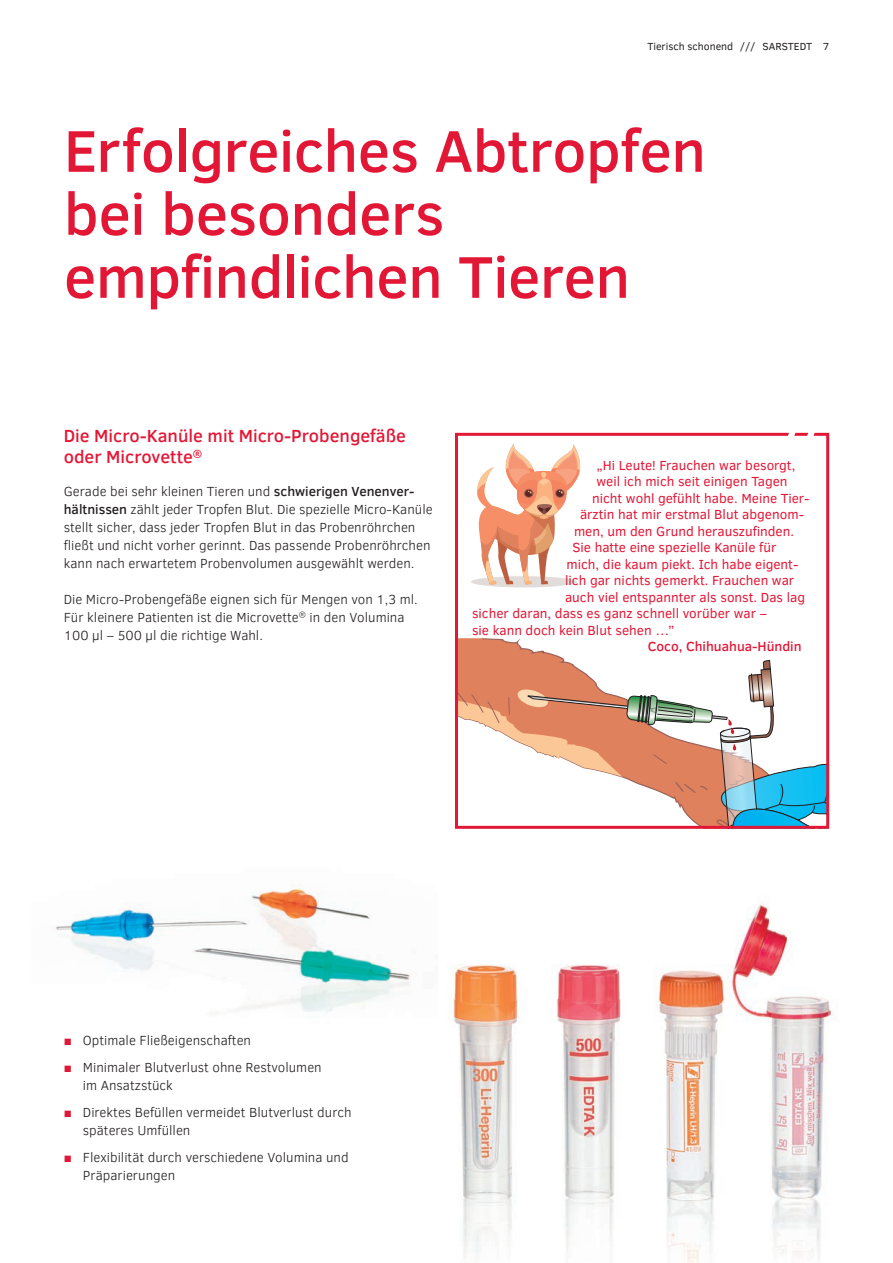
<style>
.page{position:relative;width:893px;height:1263px;background:#fff}
.page>*{position:absolute;margin:0;border:0;box-sizing:border-box;transform-origin:0 0}
.t1{font:500 60px/63px "Clear Sans";letter-spacing:-.01em;color:#e21736}
.t2{font:500 18px/21px "Clear Sans";color:#e21736}
.t3{font:300 13.5px/18px "Clear Sans";color:#231f20}
.t4{font:13.5px "Clear Sans";color:#e21736}
.t5{font:500 13.5px "Clear Sans";color:#e21736}
.t6{font:10.5px "Clear Sans";color:#231f20}
.s1{font-weight:500}
.s2{font-weight:400;color:#e21736}
</style>
<div class="page">
<img style="left:453px;top:903px;width:386px;height:360px">
<img style="left:54px;top:887px;width:356px;height:125px">
<svg style="left:455px;top:433px;width:374px;height:396px"></svg>
<svg style="left:471px;top:576px;width:106px;height:11px"></svg>
<svg style="left:474px;top:443px;width:111px;height:141px"></svg>
<p class="t6" style="left:648px;top:39px;width:183px">Tierisch schonend /// SARSTEDT 7</p>
<h1 class="t1" style="left:64px;top:118px;width:644px">Erfolgreiches Abtropfen bei besonders empfindlichen Tieren</h1>
<h2 class="t2" style="left:64px;top:425px;width:344px">Die Micro-Kanüle mit Micro-Probengefäße oder Microvette<sup>®</sup></h2>
<p class="t3" style="left:64px;top:482px;width:370px">Gerade bei sehr kleinen Tieren und <span class="s1">schwierigen Venenver&shy;hältnissen</span> zählt jeder Tropfen Blut. Die spezielle Micro-Kanüle stellt sicher, dass jeder Tropfen Blut in das Probenröhrchen fließt und nicht vorher gerinnt. Das passende Probenröhrchen kann nach erwartetem Probenvolumen ausgewählt werden.</p>
<p class="t3" style="left:64px;top:590px;width:355px">Die Micro-Probengefäße eignen sich für Mengen von 1,3 ml.<br>Für kleinere Patienten ist die Microvette<sup>®</sup> in den Volumina<br>100 µl – 500 µl die richtige Wahl.</p>
<p class="t4" style="left:596px;top:456px;width:200px">„Hi Leute! Frauchen war besorgt,</p>
<p class="t4" style="left:596px;top:472px;width:193px">weil ich mich seit einigen Tagen</p>
<p class="t4" style="left:592px;top:489px;width:219px">nicht wohl gefühlt habe. Meine Tier-</p>
<p class="t4" style="left:580px;top:505px;width:226px">ärztin hat mir erstmal Blut abgenom-</p>
<p class="t4" style="left:574px;top:522px;width:222px">men, um den Grund herauszufinden.</p>
<p class="t4" style="left:572px;top:538px;width:205px">Sie hatte eine spezielle Kanüle für</p>
<p class="t4" style="left:566px;top:555px;width:234px">mich, die kaum piekt. Ich habe eigent-</p>
<p class="t4" style="left:565px;top:571px;width:231px">lich gar nichts gemerkt. Frauchen war</p>
<p class="t4" style="left:565px;top:588px;width:242px">auch viel entspannter als sonst. Das lag</p>
<p class="t4" style="left:472px;top:604px;width:296px">sicher daran, dass es ganz schnell vorüber war –</p>
<p class="t4" style="left:472px;top:621px;width:204px">sie kann doch kein Blut sehen …”</p>
<p class="t5" style="left:648px;top:637px;width:155px">Coco, Chihuahua-Hündin</p>
<p class="t3" style="left:64px;top:1031px;width:189px"><span class="s2">■</span> Optimale Fließeigenschaften</p>
<p class="t3" style="left:83px;top:1058px;width:240px;text-indent:-19px"><span class="s2">■</span> Minimaler Blutverlust ohne Restvolumen im Ansatzstück</p>
<p class="t3" style="left:83px;top:1103px;width:270px;text-indent:-19px"><span class="s2">■</span> Direktes Befüllen vermeidet Blutverlust durch späteres Umfüllen</p>
<p class="t3" style="left:83px;top:1148px;width:267px;text-indent:-19px"><span class="s2">■</span> Flexibilität durch verschiedene Volumina und<br>Präparierungen</p>
</div>
